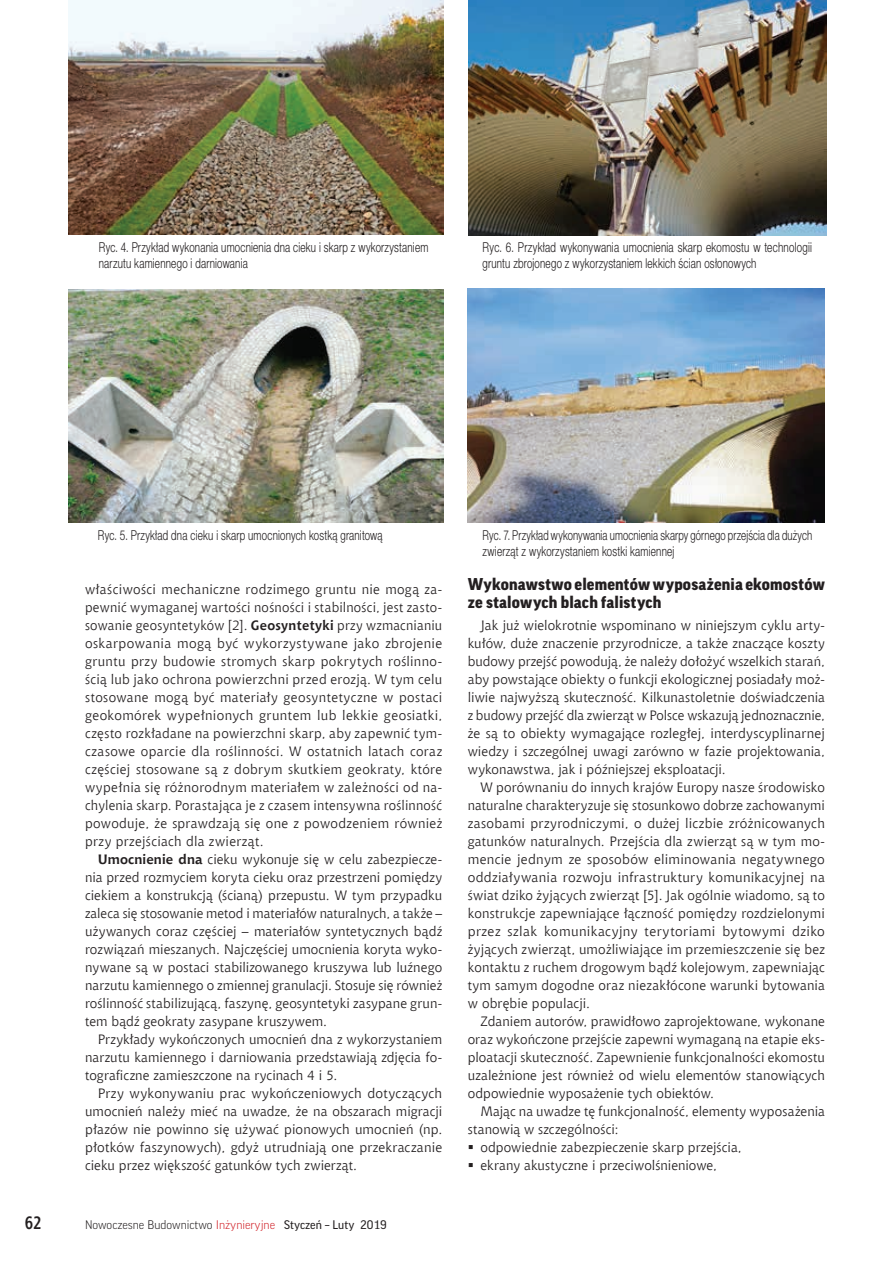
<style>
.page{position:relative;width:893px;height:1263px;background:#fff}
.page>*{position:absolute;margin:0;border:0;box-sizing:border-box;transform-origin:0 0}
.t1{font:700 18px "Aerton Cnd EFN";color:#231f20}
.t2{font:900 16.5px/18px "Good Pro";letter-spacing:.015em;color:#231f20}
.t3{font:13.5px/18px "Chianti EU";letter-spacing:.01em;color:#231f20;text-align:justify}
.t4{font:13.5px/16.2px "Switzer Cnd EFN Light";letter-spacing:.015em;color:#231f20;scale:.9 1}
.t5{font:13.5px/16.2px "Switzer Cnd EFN Light";letter-spacing:.015em;color:#231f20;scale:.91 1}
.t6{font:13.5px/16.2px "Switzer Cnd EFN Light";letter-spacing:.015em;color:#231f20;scale:.88 1}
.t7{font:300 12px "Good Pro";color:#231f20}
.s1{font-weight:700}
.s2{color:#d1232a}
.s3{font-weight:400}
</style>
<div class="page">
<img style="left:68px;top:0;width:375px;height:235px">
<img style="left:68px;top:289px;width:375px;height:233px">
<img style="left:469px;top:0;width:357px;height:236px">
<img style="left:468px;top:288px;width:357px;height:234px">
<p class="t4" style="left:99px;top:239px;width:368px">Ryc. 4. Przykład wykonania umocnienia dna cieku i skarp z wykorzystaniem narzutu kamiennego i darniowania</p>
<p class="t5" style="left:483px;top:239px;width:364px">Ryc. 6. Przykład wykonywania umocnienia skarp ekomostu w technologii gruntu zbrojonego z wykorzystaniem lekkich ścian osłonowych</p>
<p class="t4" style="left:98px;top:527px;width:318px">Ryc. 5. Przykład dna cieku i skarp umocnionych kostką granitową</p>
<p class="t3" style="left:85px;top:580px;width:359px">właściwości mechaniczne rodzimego gruntu nie mogą za&shy;pewnić wymaganej wartości nośności i stabilności, jest zasto&shy;sowanie geosyntetyków [2]. <span class="s1">Geosyntetyki</span> przy wzmacnianiu oskarpowania mogą być wykorzystywane jako zbrojenie gruntu przy budowie stromych skarp pokrytych roślinno&shy;ścią lub jako ochrona powierzchni przed erozją. W tym celu stosowane mogą być materiały geosyntetyczne w postaci geokomórek wypełnionych gruntem lub lekkie geosiatki, często rozkładane na powierzchni skarp, aby zapewnić tym&shy;czasowe oparcie dla roślinności. W ostatnich latach coraz częściej stosowane są z dobrym skutkiem geokraty, które wypełnia się różnorodnym materiałem w zależności od na&shy;chylenia skarp. Porastająca je z czasem intensywna roślinność powoduje, że sprawdzają się one z powodzeniem również przy przejściach dla zwierząt.</p>
<p class="t3" style="left:85px;top:850px;width:359px;text-indent:13px"><span class="s1">Umocnienie dna</span> cieku wykonuje się w celu zabezpiecze&shy;nia przed rozmyciem koryta cieku oraz przestrzeni pomiędzy ciekiem a konstrukcją (ścianą) przepustu. W tym przypadku zaleca się stosowanie metod i materiałów naturalnych, a także – używanych coraz częściej – materiałów syntetycznych bądź rozwiązań mieszanych. Najczęściej umocnienia koryta wyko&shy;nywane są w postaci stabilizowanego kruszywa lub luźnego narzutu kamiennego o zmiennej granulacji. Stosuje się również roślinność stabilizującą, faszynę, geosyntetyki zasypane grun&shy;tem bądź geokraty zasypane kruszywem.</p>
<p class="t3" style="left:85px;top:1030px;width:359px;text-indent:13px">Przykłady wykończonych umocnień dna z wykorzystaniem narzutu kamiennego i darniowania przedstawiają zdjęcia fo&shy;tograficzne zamieszczone na rycinach 4 i 5.</p>
<p class="t3" style="left:85px;top:1084px;width:359px;text-indent:13px">Przy wykonywaniu prac wykończeniowych dotyczących umocnień należy mieć na uwadze, że na obszarach migracji płazów nie powinno się używać pionowych umocnień (np. płotków faszynowych), gdyż utrudniają one przekraczanie cieku przez większość gatunków tych zwierząt.</p>
<h1 class="t1" style="left:25px;top:1212px;width:18px">62</h1>
<p class="t7" style="left:85px;top:1218px;width:303px">Nowoczesne Budownictwo <span class="s2">Inżynieryjne</span> <span class="s3">Styczeń – Luty 2019</span></p>
<p class="t6" style="left:483px;top:527px;width:376px">Ryc. 7. Przykład wykonywania umocnienia skarpy górnego przejścia dla dużych zwierząt z wykorzystaniem kostki kamiennej</p>
<p class="t2" style="left:468px;top:575px;width:359px">Wykonawstwo elementów wyposażenia ekomostów ze stalowych blach falistych</p>
<p class="t3" style="left:468px;top:616px;width:359px;text-indent:13px">Jak już wielokrotnie wspominano w niniejszym cyklu arty&shy;kułów, duże znaczenie przyrodnicze, a także znaczące koszty budowy przejść powodują, że należy dołożyć wszelkich starań, aby powstające obiekty o funkcji ekologicznej posiadały moż&shy;liwie najwyższą skuteczność. Kilkunastoletnie doświadczenia z budowy przejść dla zwierząt w Polsce wskazują jednoznacznie, że są to obiekty wymagające rozległej, interdyscyplinarnej wiedzy i szczególnej uwagi zarówno w fazie projektowania, wykonawstwa, jak i późniejszej eksploatacji.</p>
<p class="t3" style="left:468px;top:778px;width:359px;text-indent:13px">W porównaniu do innych krajów Europy nasze środowisko naturalne charakteryzuje się stosunkowo dobrze zachowanymi zasobami przyrodniczymi, o dużej liczbie zróżnicowanych gatunków naturalnych. Przejścia dla zwierząt są w tym mo&shy;mencie jednym ze sposobów eliminowania negatywnego oddziaływania rozwoju infrastruktury komunikacyjnej na świat dziko żyjących zwierząt [5]. Jak ogólnie wiadomo, są to konstrukcje zapewniające łączność pomiędzy rozdzielonymi przez szlak komunikacyjny terytoriami bytowymi dziko żyjących zwierząt, umożliwiające im przemieszczenie się bez kontaktu z ruchem drogowym bądź kolejowym, zapewniając tym samym dogodne oraz niezakłócone warunki bytowania w obrębie populacji.</p>
<p class="t3" style="left:468px;top:1012px;width:359px;text-indent:13px">Zdaniem autorów, prawidłowo zaprojektowane, wykonane oraz wykończone przejście zapewni wymaganą na etapie eks&shy;ploatacji skuteczność. Zapewnienie funkcjonalności ekomostu uzależnione jest również od wielu elementów stanowiących odpowiednie wyposażenie tych obiektów.</p>
<p class="t3" style="left:480px;top:1102px;width:346px">Mając na uwadze tę funkcjonalność, elementy wyposażenia</p>
<p class="t3" style="left:468px;top:1120px;width:152px">stanowią w szczególności:</p>
<p class="t3" style="left:480px;top:1138px;width:263px">odpowiednie zabezpieczenie skarp przejścia,</p>
<p class="t3" style="left:480px;top:1156px;width:238px">ekrany akustyczne i przeciwolśnieniowe,</p>
</div>
